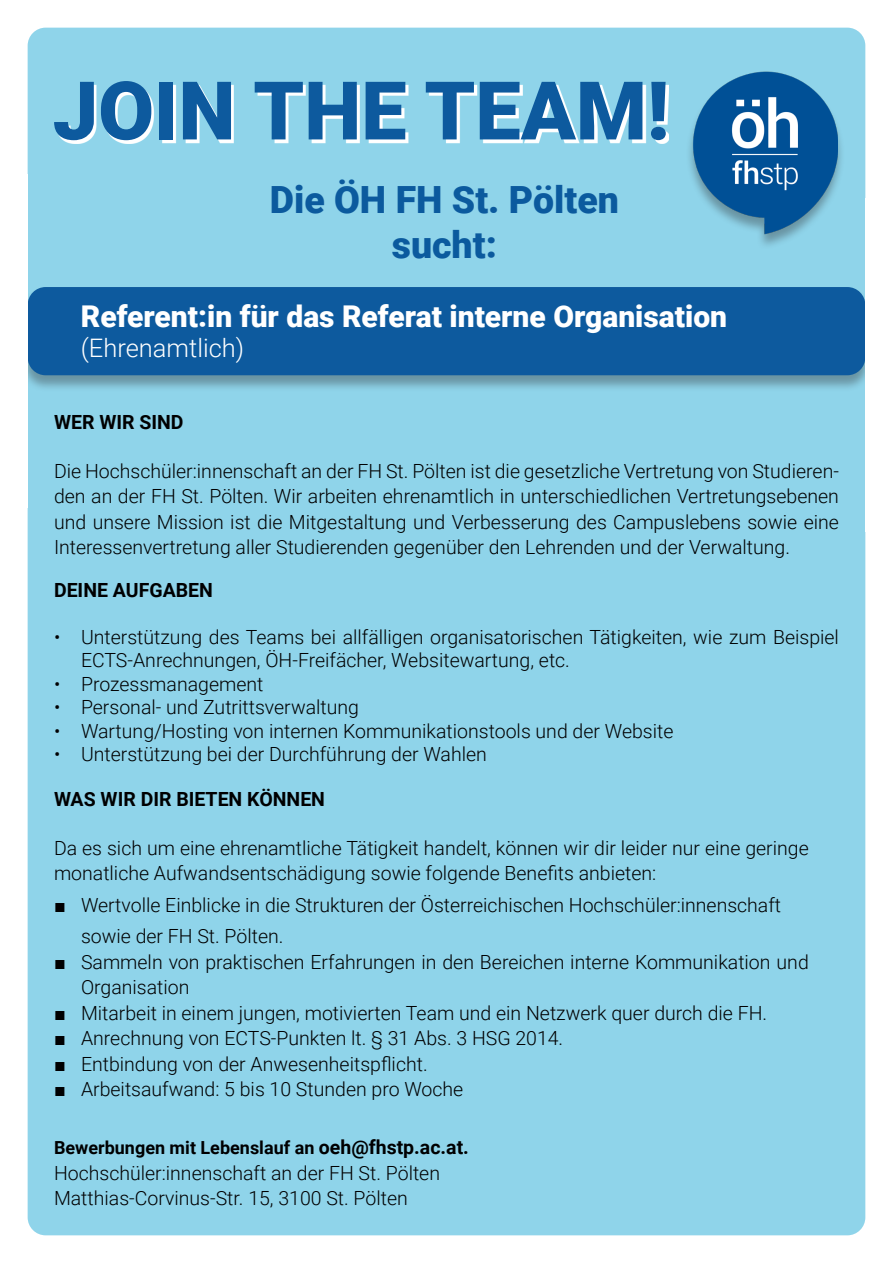
<style>
.page{position:relative;width:893px;height:1263px;background:#fff}
.page>*{position:absolute;margin:0;border:0;box-sizing:border-box;transform-origin:0 0}
.t1{font:900 81px "Roboto";color:#0d5a9e}
.t2{font:900 37.5px/45px "Roboto";color:#0b5a9e;text-align:center}
.t3{font:900 30px "Roboto";color:#fff}
.t4{font:300 25.5px "Roboto";color:#fff}
.Absatzformat_1{font:300 19.5px/25.5px "Roboto";color:#000001}
.t5{font:700 19.5px "Roboto";color:#000001}
.t6{font:700 18px "Roboto";color:#000001}
.s1{font-family:"Arial";font-weight:400}
.s2{font-size:19.5px}
</style>
<div class="page">
<div style="left:28px;top:28px;width:837px;height:1207px;background:#8fd4ea;border-radius:18px"></div>
<div style="left:685px;top:73px;width:160px;height:177px;background:#231f20;opacity:.35"></div>
<img style="left:685px;top:71px;width:153px;height:167px">
<svg style="left:57px;top:84px;width:612px;height:59px"></svg>
<div style="left:19px;top:287px;width:855px;height:105px;background:#231f20;opacity:.35"></div>
<div style="left:28px;top:287px;width:837px;height:88px;background:#0d5a9e;border-radius:18px"></div>
<div style="left:865px;top:198px;width:28px;height:333px;background:#fff"></div>
<div style="left:0;top:174px;width:28px;height:334px;background:#fff"></div>
<p class="t1" style="left:53px;top:54px;width:618px">JOIN THE TEAM!</p>
<p class="t2" style="left:270px;top:175px;width:351px">Die ÖH FH St. Pölten sucht:</p>
<p class="t3" style="left:81px;top:295px;width:648px">Referent:in für das Referat interne Organisation</p>
<p class="t4" style="left:81px;top:330px;width:165px">(Ehrenamtlich)</p>
<p class="t5" style="left:54px;top:408px;width:131px">WER WIR SIND</p>
<p class="Absatzformat_1" style="left:54px;top:457px;width:786px;text-align:justify">Die Hochschüler:innenschaft an der FH St. Pölten ist die gesetzliche Vertretung von Studieren&shy;den an der FH St. Pölten. Wir arbeiten ehrenamtlich in unterschiedlichen Vertretungsebenen und unsere Mission ist die Mitgestaltung und Verbesserung des Campuslebens sowie eine Interessenvertretung aller Studierenden gegenüber den Lehrenden und der Verwaltung.</p>
<p class="t5" style="left:54px;top:577px;width:160px">DEINE AUFGABEN</p>
<p class="Absatzformat_1" style="left:81px;top:625px;width:759px;line-height:23.4px;text-indent:-27px">• Unterstützung des Teams bei allfälligen organisatorischen Tätigkeiten, wie zum Beispiel<br>ECTS-Anrechnungen, ÖH-Freifächer, Websitewartung, etc.</p>
<p class="Absatzformat_1" style="left:54px;top:670px;width:211px">• Prozessmanagement</p>
<p class="Absatzformat_1" style="left:54px;top:694px;width:307px">• Personal- und Zutrittsverwaltung</p>
<p class="Absatzformat_1" style="left:54px;top:717px;width:621px">• Wartung/Hosting von internen Kommunikationstools und der Website</p>
<p class="Absatzformat_1" style="left:54px;top:741px;width:434px">• Unterstützung bei der Durchführung der Wahlen</p>
<p class="t5" style="left:54px;top:785px;width:273px">WAS WIR DIR BIETEN KÖNNEN</p>
<p class="Absatzformat_1" style="left:54px;top:834px;width:756px">Da es sich um eine ehrenamtliche Tätigkeit handelt, können wir dir leider nur eine geringe monatliche Aufwandsentschädigung sowie folgende Benefits anbieten:</p>
<p class="Absatzformat_1" style="left:54px;top:891px;width:729px"><span class="s1">■</span> Wertvolle Einblicke in die Strukturen der Österreichischen Hochschüler:innenschaft</p>
<p class="Absatzformat_1" style="left:81px;top:922px;width:204px">sowie der FH St. Pölten.</p>
<p class="Absatzformat_1" style="left:81px;top:948px;width:729px;text-indent:-27px"><span class="s1">■</span> Sammeln von praktischen Erfahrungen in den Bereichen interne Kommunikation und<br>Organisation</p>
<p class="Absatzformat_1" style="left:54px;top:999px;width:715px"><span class="s1">■</span> Mitarbeit in einem jungen, motivierten Team und ein Netzwerk quer durch die FH.</p>
<p class="Absatzformat_1" style="left:54px;top:1024px;width:511px"><span class="s1">■</span> Anrechnung von ECTS-Punkten lt. § 31 Abs. 3 HSG 2014.</p>
<p class="Absatzformat_1" style="left:54px;top:1050px;width:375px"><span class="s1">■</span> Entbindung von der Anwesenheitspflicht.</p>
<p class="Absatzformat_1" style="left:54px;top:1075px;width:411px"><span class="s1">■</span> Arbeitsaufwand: 5 bis 10 Stunden pro Woche</p>
<p class="t6" style="left:54px;top:1135px;width:416px">Bewerbungen mit Lebenslauf an <span class="s2">oeh@fhstp.ac.at.</span></p>
<p class="Absatzformat_1" style="left:54px;top:1159px;width:388px">Hochschüler:innenschaft an der FH St. Pölten</p>
<p class="Absatzformat_1" style="left:54px;top:1185px;width:355px">Matthias-Corvinus-Str. 15, 3100 St. Pölten</p>
</div>
